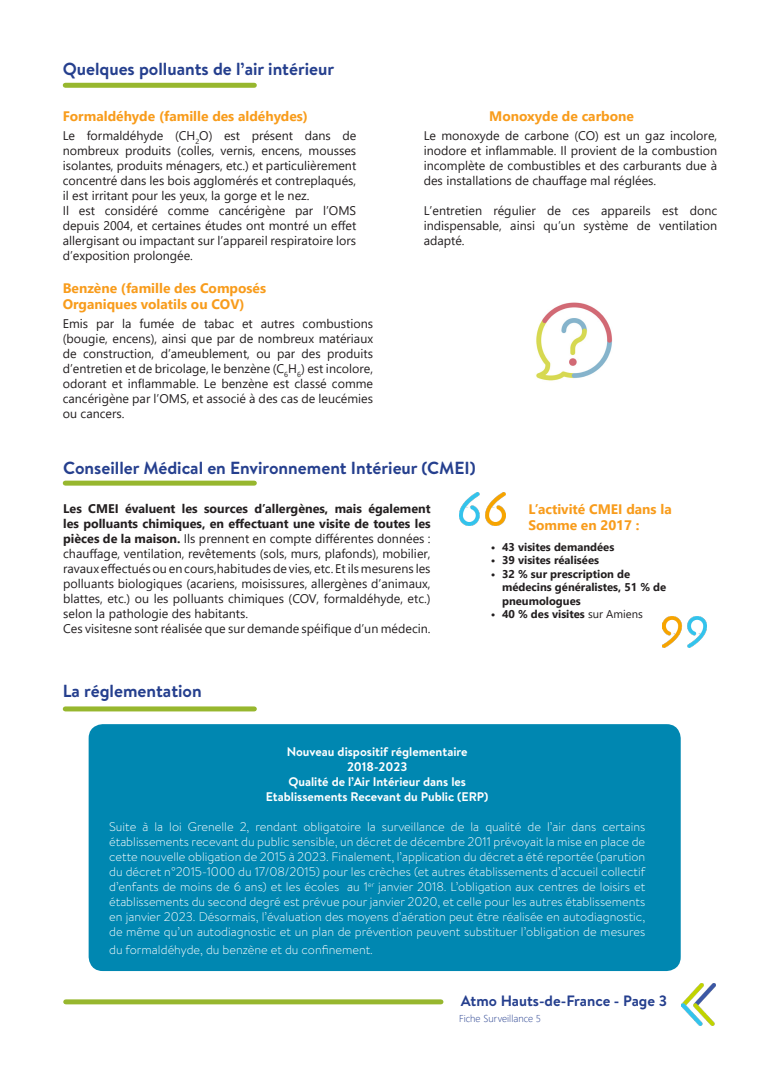
<style>
.page{position:relative;width:780px;height:1088px;background:#fff}
.page>*{position:absolute;margin:0;border:0;box-sizing:border-box;transform-origin:0 0}
.t1{font:700 17.5px "Brandon Text";color:#253f8e}
.t2{font:700 15px "Brandon Text";color:#253f8e}
.t3{font:700 13.75px/16.5px "Segoe UI";color:#f89c1c}
.t4{font:12.5px/15px "Segoe UI";color:#231f20;text-align:justify}
.t5{font:300 12.5px/15px "Brandon Text";color:#fff;text-align:justify}
.t6{font:700 12.5px/15px "Brandon Text";color:#fff;text-align:center}
.t7{font:700 11.25px/13.5px "Segoe UI";color:#231f20}
.t8{font:300 10px "Segoe UI";color:#253f8e}
.s1{font-weight:700}
.s2{font-weight:400}
</style>
<div class="page">
<div style="left:65px;top:481px;width:189px;height:5px;background:#97b72e"></div>
<img style="left:459px;top:492px;width:46px;height:33px">
<img style="left:662px;top:616px;width:44px;height:31px">
<div style="left:66px;top:999px;width:375px;height:5px;background:#97b72e"></div>
<img style="left:682px;top:983px;width:33px;height:42px">
<div style="left:65px;top:83px;width:189px;height:5px;background:#97b72e"></div>
<img style="left:536px;top:302px;width:76px;height:79px">
<div style="left:65px;top:706px;width:189px;height:5px;background:#97b72e"></div>
<div style="left:89px;top:724px;width:591px;height:247px;background:#0087b1;border-radius:14px"></div>
<p class="t1" style="left:63px;top:57px;width:273px">Quelques polluants de l’air intérieur</p>
<p class="t3" style="left:63px;top:108px;width:247px">Formaldéhyde (famille des aldéhydes)</p>
<p class="t3" style="left:489px;top:108px;width:146px">Monoxyde de carbone</p>
<p class="t4" style="left:423px;top:128px;width:295px">Le monoxyde de carbone (CO) est un gaz incolore, inodore et inflammable. Il provient de la combustion incomplète de combustibles et des carburants due à des installations de chauffage mal réglées.</p>
<p class="t4" style="left:423px;top:203px;width:295px">L’entretien régulier de ces appareils est donc indispensable, ainsi qu’un système de ventilation adapté.</p>
<p class="t4" style="left:63px;top:128px;width:295px">Le formaldéhyde (CH<sub>2</sub>O) est présent dans de nombreux produits (colles, vernis, encens, mousses isolantes, produits ménagers, etc.) et particulièrement concentré dans les bois agglomérés et contreplaqués, il est irritant pour les yeux, la gorge et le nez.</p>
<p class="t4" style="left:63px;top:203px;width:295px">Il est considéré comme cancérigène par l’OMS depuis 2004, et certaines études ont montré un effet allergisant ou impactant sur l’appareil respiratoire lors d’exposition prolongée.</p>
<p class="t3" style="left:63px;top:279px;width:205px">Benzène (famille des Composés<br>Organiques volatils ou COV)</p>
<p class="t4" style="left:63px;top:316px;width:312px">Emis par la fumée de tabac et autres combustions (bougie, encens), ainsi que par de nombreux matériaux de construction, d’ameublement, ou par des produits d’entretien et de bricolage, le benzène (C<sub>6</sub>H<sub>6</sub>) est incolore, odorant et inflammable. Le benzène est classé comme cancérigène par l’OMS, et associé à des cas de leucémies ou cancers.</p>
<p class="t1" style="left:63px;top:455px;width:414px">Conseiller Médical en Environnement Intérieur (CMEI)</p>
<p class="t4" style="left:63px;top:501px;width:369px"><span class="s1">Les CMEI évaluent les sources d’allergènes, mais également les polluants chimiques, en effectuant une visite de toutes les pièces de la maison.</span> Ils prennent en compte différentes données : chauffage, ventilation, revêtements (sols, murs, plafonds), mobilier, ravaux effectués ou en cours,habitudes de vies, etc. Et ils mesurens les polluants biologiques (acariens, moisissures, allergènes d’animaux, blattes, etc.) ou les polluants chimiques (COV, formaldéhyde, etc.) selon la pathologie des habitants.</p>
<p class="t4" style="left:63px;top:621px;width:369px">Ces visitesne sont réalisée que sur demande spéifique d’un médecin.</p>
<p class="t3" style="left:528px;top:500px;width:145px">L’activité CMEI dans la<br>Somme en 2017 :</p>
<p class="t7" style="left:490px;top:540px;width:125px">• 43 visites demandées</p>
<p class="t7" style="left:490px;top:553px;width:110px">• 39 visites réalisées</p>
<p class="t7" style="left:502px;top:567px;width:166px;text-indent:-11px">• 32 % sur prescription de médecins généralistes, 51 % de pneumologues</p>
<p class="t7" style="left:490px;top:607px;width:153px">• 40 % des visites <span class="s2">sur Amiens</span></p>
<p class="t1" style="left:63px;top:679px;width:141px">La réglementation</p>
<p class="t6" style="left:287px;top:743px;width:182px">Nouveau dispositif réglementaire<br>2018-2023</p>
<p class="t6" style="left:266px;top:773px;width:224px">Qualité de l’Air Intérieur dans les<br>Etablissements Recevant du Public (ERP)</p>
<p class="t5" style="left:109px;top:818px;width:537px">Suite à la loi Grenelle 2, rendant obligatoire la surveillance de la qualité de l’air dans certains établissements recevant du public sensible, un décret de décembre 2011 prévoyait la mise en place de cette nouvelle obligation de 2015 à 2023. Finalement, l’application du décret a été reportée (parution du décret n°2015-1000 du 17/08/2015) pour les crèches (et autres établissements d’accueil collectif d’enfants de moins de 6 ans) et les écoles au 1<sup>er</sup> janvier 2018. L’obligation aux centres de loisirs et établissements du second degré est prévue pour janvier 2020, et celle pour les autres établissements en janvier 2023. Désormais, l’évaluation des moyens d’aération peut être réalisée en autodiagnostic, de même qu’un autodiagnostic et un plan de prévention peuvent substituer l’obligation de mesures</p>
<p class="t5" style="left:109px;top:941px;width:265px">du formaldéhyde, du benzène et du confinement.</p>
<p class="t2" style="left:461px;top:990px;width:207px">Atmo Hauts-de-France - Page 3</p>
<p class="t8" style="left:459px;top:1010px;width:83px">Fiche Surveillance 5</p>
</div>
